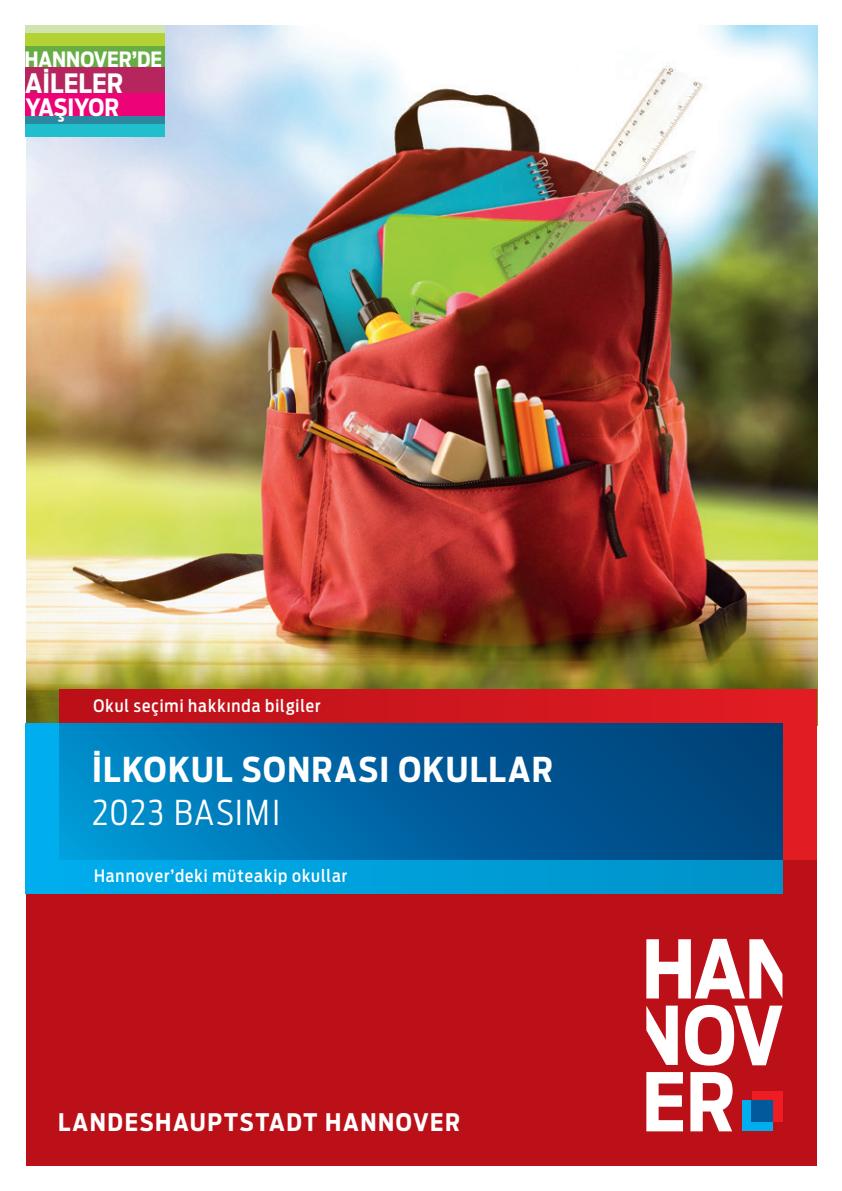
<style>
.page{position:relative;width:842px;height:1191px;background:#fff}
.page>*{position:absolute;margin:0;border:0;box-sizing:border-box;transform-origin:0 0}
.t1{font:700 34px "Antenna Cond";letter-spacing:.04em;color:#fff}
.t2{font:300 34px "Antenna Cond";letter-spacing:.045em;color:#fff}
.t3{font:700 26.4px "Antenna Cond";color:#fff}
.t4{font:700 24px "Antenna Cond";letter-spacing:.065em;color:#fff}
.t5{font:700 23.6px "Antenna Cond";letter-spacing:-.005em;color:#fff}
.t6{font:700 21px "Antenna Cond";color:#fff}
.t7{font:500 17px "Antenna Cond";letter-spacing:.06em;color:#fff}
</style>
<div class="page">
<img style="left:26px;top:26px;width:791px;height:700px">
<div style="left:26px;top:859px;width:790px;height:306px;background:#bb1018"></div>
<div style="left:742px;top:1100px;width:31px;height:31px;background:#00aeef"></div>
<div style="left:752px;top:1090px;width:30px;height:31px;background:#ee1d23"></div>
<div style="left:752px;top:1100px;width:21px;height:21px;background:#005a9c"></div>
<svg style="left:646px;top:1072px;width:37px;height:59px"></svg>
<svg style="left:690px;top:1072px;width:43px;height:59px"></svg>
<svg style="left:646px;top:1005px;width:32px;height:60px"></svg>
<svg style="left:685px;top:1005px;width:97px;height:60px"></svg>
<svg style="left:646px;top:939px;width:136px;height:59px"></svg>
<div style="left:60px;top:689px;width:756px;height:170px;background:linear-gradient(to right,#bb0f18,#e01c24)"></div>
<svg style="left:26px;top:723px;width:756px;height:170px;background:#00a0dc"></svg>
<svg style="left:60px;top:723px;width:722px;height:136px;background:#0063a0"></svg>
<div style="left:26px;top:124px;width:139px;height:13px;background:#21bece"></div>
<div style="left:26px;top:33px;width:139px;height:13px;background:#b3d234"></div>
<div style="left:26px;top:25px;width:139px;height:8px;background:#cfe4ae"></div>
<div style="left:26px;top:67px;width:139px;height:27px;background:#b6255e"></div>
<div style="left:26px;top:94px;width:139px;height:22px;background:#ed0277"></div>
<div style="left:26px;top:116px;width:139px;height:8px;background:#2a89a1"></div>
<div style="left:26px;top:46px;width:139px;height:21px;background:#67ad44"></div>
<p class="t6" style="left:24px;top:45px;width:139px">HANNOVER’DE</p>
<h3 class="t5" style="left:26px;top:91px;width:95px">YAŞIYOR</h3>
<h2 class="t3" style="left:25px;top:66px;width:100px">AİLELER</h2>
<p class="t7" style="left:94px;top:694px;width:228px">Okul seçimi hakkında bilgiler</p>
<h1 class="t1" style="left:92px;top:747px;width:462px">İLKOKUL SONRASI OKULLAR</h1>
<h1 class="t2" style="left:92px;top:791px;width:189px">2023 BASIMI</h1>
<p class="t7" style="left:94px;top:864px;width:255px">Hannover’deki müteakip okullar</p>
<h3 class="t4" style="left:58px;top:1106px;width:404px">LANDESHAUPTSTADT HANNOVER</h3>
</div>
